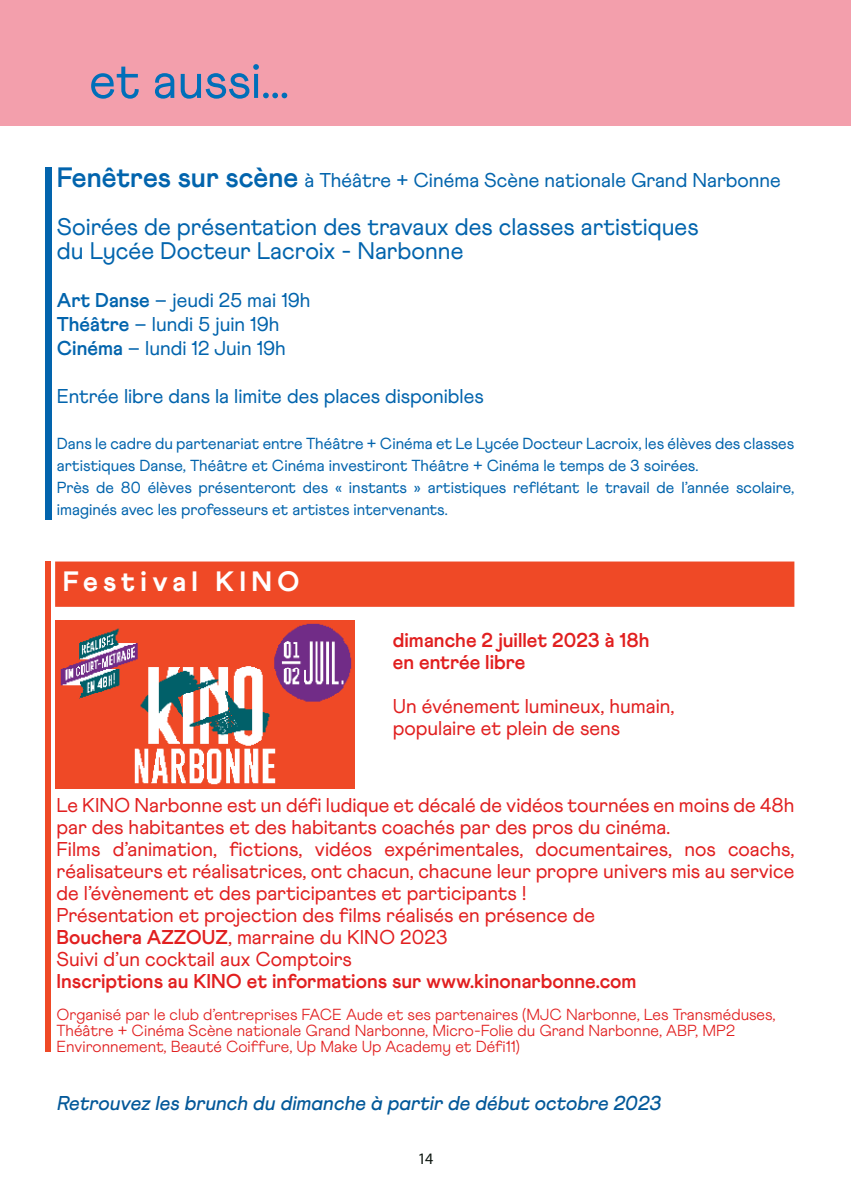
<style>
.page{position:relative;width:851px;height:1191px;background:#fff}
.page>*{position:absolute;margin:0;border:0;box-sizing:border-box;transform-origin:0 0}
.t1{font:50px "Athletics";color:#006fb9}
.t2{font:800 28px "Athletics";letter-spacing:.19em;color:#fff}
.t3{font:24px/24px "Athletics";color:#0264ad}
.t4{font:20px/22px "Athletics";color:#e11f1f}
.t5{font:20px/24px "Athletics";color:#0264ad}
.t6{font:700 20px/22px "Athletics";color:#e11f1f}
.t7{font:italic 500 20px "Athletics";color:#035899}
.t8{font:16px/22px "Athletics";color:#0264ad}
.t9{font:300 16px/16px "Athletics";color:#e11f1f}
.t10{font:16px "Myriad Pro";color:#0d1610}
.s1{font-weight:700;font-size:28px}
.s2{font-weight:700}
</style>
<div class="page">
<div style="left:0;top:0;width:850px;height:125px;background:#f39fac"></div>
<div style="left:45px;top:561px;width:6px;height:491px;background:#ef4926"></div>
<div style="left:56px;top:562px;width:737px;height:44px;background:#ef4926"></div>
<div style="left:55px;top:561px;width:739px;height:46px;border:2px solid #ef4926"></div>
<img style="left:55px;top:620px;width:299px;height:168px">
<div style="left:45px;top:167px;width:6px;height:353px;background:#0264ad"></div>
<h1 class="t1" style="left:89px;top:52px;width:201px">et aussi...</h1>
<p class="t5" style="left:57px;top:168px;width:725px"><span class="s1">Fenêtres sur scène</span> à Théâtre + Cinéma Scène nationale Grand Narbonne</p>
<p class="t3" style="left:57px;top:215px;width:643px">Soirées de présentation des travaux des classes artistiques du Lycée Docteur Lacroix - Narbonne</p>
<p class="t5" style="left:57px;top:288px;width:255px"><span class="s2">Art Danse</span> – jeudi 25 mai 19h<br><span class="s2">Théâtre</span> – lundi 5 juin 19h<br><span class="s2">Cinéma</span> – lundi 12 Juin 19h</p>
<p class="t5" style="left:57px;top:384px;width:428px">Entrée libre dans la limite des places disponibles</p>
<p class="t8" style="left:57px;top:432px;width:738px">Dans le cadre du partenariat entre Théâtre + Cinéma et Le Lycée Docteur Lacroix, les élèves des classes artistiques Danse, Théâtre et Cinéma investiront Théâtre + Cinéma le temps de 3 soirées.<br>Près de 80 élèves présenteront des « instants » artistiques reflétant le travail de l’année scolaire, imaginés avec les professeurs et artistes intervenants.</p>
<h2 class="t2" style="left:63px;top:565px;width:238px">Festival KINO</h2>
<p class="t6" style="left:393px;top:629px;width:258px">dimanche 2 juillet 2023 à 18h en entrée libre</p>
<p class="t4" style="left:393px;top:695px;width:283px">Un événement lumineux, humain, populaire et plein de sens</p>
<p class="t4" style="left:57px;top:794px;width:739px">Le KINO Narbonne est un défi ludique et décalé de vidéos tournées en moins de 48h par des habitantes et des habitants coachés par des pros du cinéma.<br>Films d’animation, fictions, vidéos expérimentales, documentaires, nos coachs, réalisateurs et réalisatrices, ont chacun, chacune leur propre univers mis au service de l’évènement et des participantes et participants !<br>Présentation et projection des films réalisés en présence de<br><span class="s2">Bouchera AZZOUZ</span>, marraine du KINO 2023<br>Suivi d’un cocktail aux Comptoirs</p>
<p class="t6" style="left:57px;top:970px;width:581px">Inscriptions au KINO et informations sur www.kinonarbonne.com</p>
<p class="t9" style="left:57px;top:1006px;width:720px">Organisé par le club d’entreprises FACE Aude et ses partenaires (MJC Narbonne, Les Transméduses,<br>Théâtre + Cinéma Scène nationale Grand Narbonne, Micro-Folie du Grand Narbonne, ABP, MP2<br>Environnement, Beauté Coiffure, Up Make Up Academy et Défi11)</p>
<p class="t7" style="left:57px;top:1091px;width:605px">Retrouvez les brunch du dimanche à partir de début octobre 2023</p>
<p class="t10" style="left:417px;top:1148px;width:17px">14</p>
</div>
